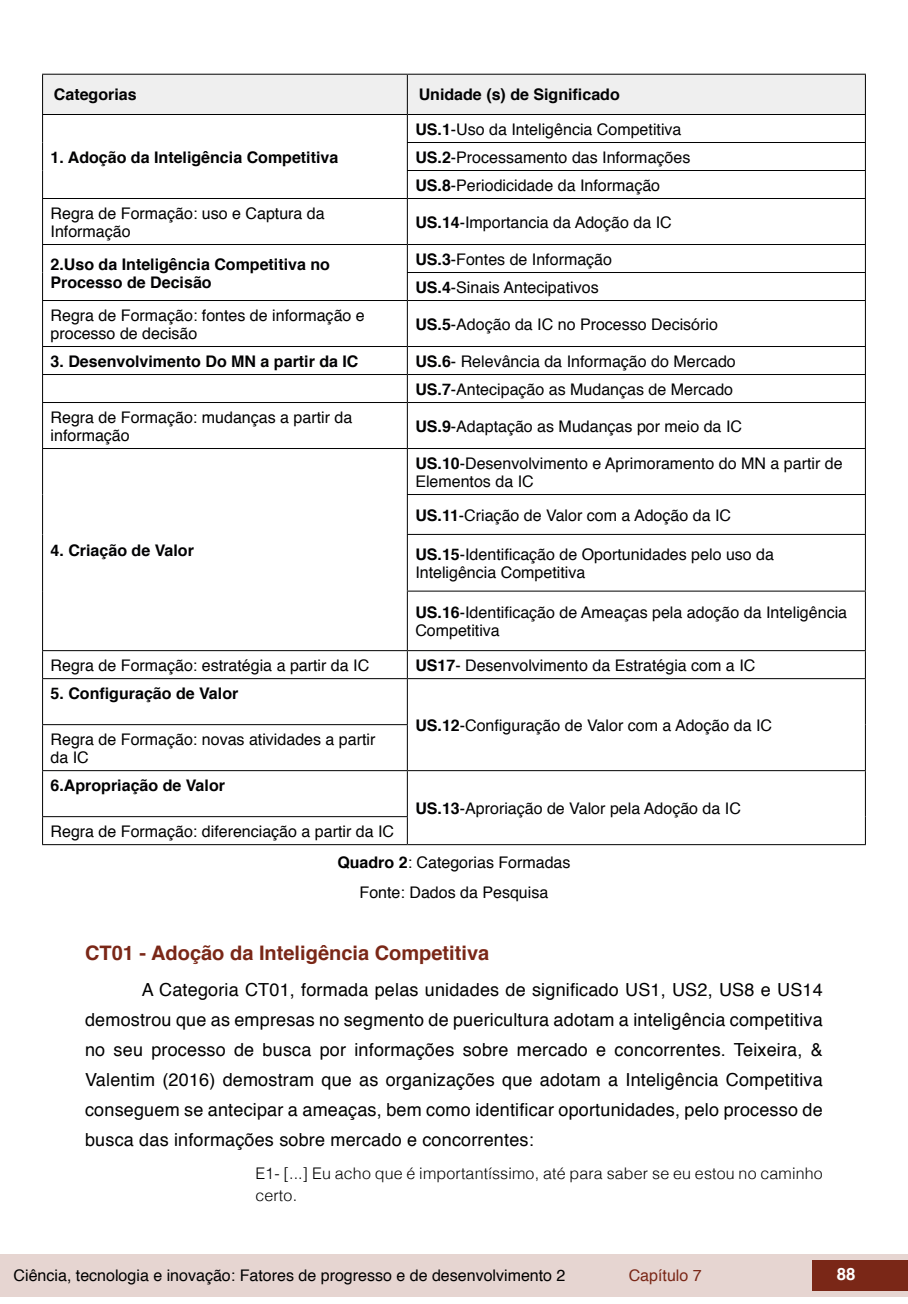
<style>
.page{position:relative;width:908px;height:1304px;background:#fff}
.page>*{position:absolute;margin:0;border:0;box-sizing:border-box;transform-origin:0 0}
.t1{font:700 20px "Helvetica";color:#7a2717}
.t2{font:18px/30px "Helvetica";letter-spacing:.01em;color:#000;text-align:justify}
.t3{font:700 16.8px "Helvetica";color:#fff}
.t4{font:16px/28px "Helvetica";color:#020203}
.t5{font:16px/18px "Helvetica";color:#000}
.t6{font:700 16px/18px "Helvetica";color:#020203}
.t7{font:300 16px/22px "Helvetica";letter-spacing:.01em;color:#000}
.t8{font:16px "Helvetica";color:#7a2717}
.s1{font-weight:700}
</style>
<div class="page">
<div style="left:0;top:1254px;width:906px;height:43px;background:#e6d5d1"></div>
<div style="left:812px;top:1261px;width:95px;height:30px;background:#7a2717"></div>
<svg style="left:42px;top:75px;width:823px;height:123px"></svg>
<hr style="left:42px;top:198px;width:365px;height:1px;background:#000">
<hr style="left:42px;top:199px;width:1px;height:45px;background:#000">
<hr style="left:407px;top:198px;width:458px;height:1px;background:#000">
<hr style="left:406px;top:199px;width:1px;height:45px;background:#000">
<hr style="left:864px;top:199px;width:1px;height:45px;background:#000">
<hr style="left:42px;top:244px;width:365px;height:1px;background:#000">
<svg style="left:42px;top:245px;width:1px;height:55px"></svg>
<hr style="left:407px;top:244px;width:458px;height:1px;background:#000">
<hr style="left:406px;top:272px;width:459px;height:1px;background:#000">
<svg style="left:406px;top:245px;width:1px;height:55px"></svg>
<svg style="left:864px;top:245px;width:1px;height:55px"></svg>
<hr style="left:42px;top:300px;width:365px;height:1px;background:#000">
<hr style="left:42px;top:301px;width:1px;height:45px;background:#000">
<hr style="left:407px;top:300px;width:458px;height:1px;background:#000">
<hr style="left:406px;top:301px;width:1px;height:45px;background:#000">
<hr style="left:864px;top:301px;width:1px;height:45px;background:#000">
<hr style="left:42px;top:346px;width:365px;height:1px;background:#000">
<hr style="left:407px;top:346px;width:458px;height:1px;background:#000">
<hr style="left:42px;top:374px;width:365px;height:1px;background:#000">
<svg style="left:42px;top:347px;width:1px;height:55px"></svg>
<hr style="left:407px;top:374px;width:458px;height:1px;background:#000">
<svg style="left:406px;top:347px;width:1px;height:55px"></svg>
<svg style="left:864px;top:347px;width:1px;height:55px"></svg>
<hr style="left:42px;top:402px;width:365px;height:1px;background:#000">
<hr style="left:42px;top:403px;width:1px;height:45px;background:#000">
<hr style="left:407px;top:402px;width:458px;height:1px;background:#000">
<hr style="left:406px;top:403px;width:1px;height:45px;background:#000">
<hr style="left:864px;top:403px;width:1px;height:45px;background:#000">
<hr style="left:42px;top:448px;width:365px;height:1px;background:#000">
<hr style="left:42px;top:449px;width:1px;height:46px;background:#000">
<hr style="left:42px;top:495px;width:1px;height:39px;background:#000">
<hr style="left:42px;top:534px;width:1px;height:57px;background:#000">
<hr style="left:42px;top:591px;width:1px;height:59px;background:#000">
<hr style="left:407px;top:448px;width:458px;height:1px;background:#000">
<hr style="left:406px;top:449px;width:1px;height:45px;background:#000">
<hr style="left:864px;top:449px;width:1px;height:45px;background:#000">
<hr style="left:406px;top:494px;width:459px;height:1px;background:#000">
<hr style="left:406px;top:495px;width:1px;height:39px;background:#000">
<hr style="left:864px;top:495px;width:1px;height:39px;background:#000">
<hr style="left:406px;top:534px;width:459px;height:1px;background:#000">
<hr style="left:406px;top:535px;width:1px;height:56px;background:#000">
<hr style="left:864px;top:535px;width:1px;height:56px;background:#000">
<hr style="left:406px;top:591px;width:459px;height:1px;background:#000">
<hr style="left:406px;top:592px;width:1px;height:58px;background:#000">
<hr style="left:864px;top:592px;width:1px;height:58px;background:#000">
<hr style="left:42px;top:650px;width:365px;height:1px;background:#000">
<svg style="left:42px;top:651px;width:1px;height:27px"></svg>
<hr style="left:407px;top:650px;width:458px;height:1px;background:#000">
<svg style="left:406px;top:651px;width:1px;height:27px"></svg>
<svg style="left:864px;top:651px;width:1px;height:27px"></svg>
<hr style="left:42px;top:678px;width:365px;height:1px;background:#000">
<hr style="left:42px;top:679px;width:1px;height:45px;background:#000">
<hr style="left:407px;top:678px;width:458px;height:1px;background:#000">
<hr style="left:406px;top:679px;width:1px;height:45px;background:#000">
<hr style="left:864px;top:679px;width:1px;height:46px;background:#000">
<hr style="left:864px;top:725px;width:1px;height:45px;background:#000">
<hr style="left:42px;top:724px;width:365px;height:1px;background:#000">
<hr style="left:42px;top:725px;width:1px;height:45px;background:#000">
<hr style="left:406px;top:725px;width:1px;height:45px;background:#000">
<hr style="left:42px;top:770px;width:365px;height:1px;background:#000">
<hr style="left:42px;top:771px;width:1px;height:45px;background:#000">
<hr style="left:407px;top:770px;width:458px;height:1px;background:#000">
<hr style="left:406px;top:771px;width:1px;height:45px;background:#000">
<hr style="left:864px;top:771px;width:1px;height:46px;background:#000">
<svg style="left:864px;top:817px;width:1px;height:27px"></svg>
<hr style="left:407px;top:844px;width:458px;height:1px;background:#000">
<hr style="left:42px;top:816px;width:365px;height:1px;background:#000">
<svg style="left:42px;top:817px;width:1px;height:27px"></svg>
<svg style="left:406px;top:817px;width:1px;height:27px"></svg>
<hr style="left:42px;top:844px;width:365px;height:1px;background:#000">
<hr style="left:42px;top:74px;width:365px;height:1px;background:#000">
<hr style="left:42px;top:75px;width:1px;height:39px;background:#000">
<hr style="left:407px;top:74px;width:458px;height:1px;background:#000">
<hr style="left:864px;top:75px;width:1px;height:39px;background:#000">
<hr style="left:42px;top:114px;width:365px;height:1px;background:#000">
<hr style="left:407px;top:114px;width:458px;height:1px;background:#000">
<p class="t6" style="left:54px;top:86px;width:84px">Categorias</p>
<p class="t6" style="left:418px;top:86px;width:202px">Unidade (s) de Significado</p>
<p class="t6" style="left:51px;top:148px;width:289px">1. Adoção da Inteligência Competitiva</p>
<p class="t4" style="left:415px;top:115px;width:276px"><span class="s1">US.1</span>-Uso da Inteligência Competitiva<br><span class="s1">US.2</span>-Processamento das Informações<br><span class="s1">US.8</span>-Periodicidade da Informação</p>
<p class="t5" style="left:51px;top:204px;width:275px">Regra de Formação: uso e Captura da<br>Informação</p>
<p class="t4" style="left:415px;top:208px;width:258px"><span class="s1">US.14</span>-Importancia da Adoção da IC</p>
<p class="t6" style="left:51px;top:255px;width:281px">2.Uso da Inteligência Competitiva no<br>Processo de Decisão</p>
<p class="t4" style="left:415px;top:245px;width:198px"><span class="s1">US.3</span>-Fontes de Informação<br><span class="s1">US.4</span>-Sinais Antecipativos</p>
<p class="t5" style="left:51px;top:306px;width:315px">Regra de Formação: fontes de informação e processo de decisão</p>
<p class="t4" style="left:415px;top:310px;width:304px"><span class="s1">US.5</span>-Adoção da IC no Processo Decisório</p>
<p class="t6" style="left:51px;top:352px;width:309px">3. Desenvolvimento Do MN a partir da IC</p>
<p class="t4" style="left:415px;top:347px;width:322px"><span class="s1">US.6</span>- Relevância da Informação do Mercado<br><span class="s1">US.7</span>-Antecipação as Mudanças de Mercado</p>
<p class="t5" style="left:51px;top:408px;width:303px">Regra de Formação: mudanças a partir da informação</p>
<p class="t4" style="left:415px;top:412px;width:328px"><span class="s1">US.9</span>-Adaptação as Mudanças por meio da IC</p>
<p class="t6" style="left:51px;top:541px;width:145px">4. Criação de Valor</p>
<p class="t4" style="left:415px;top:454px;width:428px;line-height:18px"><span class="s1">US.10</span>-Desenvolvimento e Aprimoramento do MN a partir de<br>Elementos da IC</p>
<p class="t4" style="left:415px;top:501px;width:317px"><span class="s1">US.11</span>-Criação de Valor com a Adoção da IC</p>
<p class="t4" style="left:415px;top:546px;width:360px;line-height:18px"><span class="s1">US.15</span>-Identificação de Oportunidades pelo uso da<br>Inteligência Competitiva</p>
<p class="t4" style="left:415px;top:604px;width:433px;line-height:18px"><span class="s1">US.16</span>-Identificação de Ameaças pela adoção da Inteligência<br>Competitiva</p>
<p class="t5" style="left:51px;top:657px;width:320px">Regra de Formação: estratégia a partir da IC</p>
<p class="t4" style="left:415px;top:652px;width:341px"><span class="s1">US17</span>- Desenvolvimento da Estratégia com a IC</p>
<p class="t6" style="left:51px;top:684px;width:189px">5. Configuração de Valor</p>
<p class="t4" style="left:415px;top:712px;width:358px"><span class="s1">US.12</span>-Configuração de Valor com a Adoção da IC</p>
<p class="t5" style="left:51px;top:731px;width:326px">Regra de Formação: novas atividades a partir da IC</p>
<p class="t6" style="left:51px;top:776px;width:176px">6.Apropriação de Valor</p>
<p class="t4" style="left:415px;top:795px;width:327px"><span class="s1">US.13</span>-Aproriação de Valor pela Adoção da IC</p>
<p class="t5" style="left:51px;top:823px;width:345px">Regra de Formação: diferenciação a partir da IC</p>
<p class="t5" style="left:337px;top:854px;width:234px"><span class="s1">Quadro 2</span>: Categorias Formadas</p>
<p class="t5" style="left:359px;top:884px;width:190px">Fonte: Dados da Pesquisa</p>
<p class="t1" style="left:85px;top:937px;width:405px">CT01 - Adoção da Inteligência Competitiva</p>
<p class="t2" style="left:85px;top:975px;width:738px;text-indent:57px">A Categoria CT01, formada pelas unidades de significado US1, US2, US8 e US14 demostrou que as empresas no segmento de puericultura adotam a inteligência competitiva no seu processo de busca por informações sobre mercado e concorrentes. Teixeira, &amp; Valentim (2016) demostram que as organizações que adotam a Inteligência Competitiva conseguem se antecipar a ameaças, bem como identificar oportunidades, pelo processo de busca das informações sobre mercado e concorrentes:</p>
<p class="t7" style="left:255px;top:1161px;width:568px">E1- [...] Eu acho que é importantíssimo, até para saber se eu estou no caminho certo.</p>
<p class="t5" style="left:14px;top:1267px;width:553px">Ciência, tecnologia e inovação: Fatores de progresso e de desenvolvimento 2</p>
<p class="t8" style="left:628px;top:1263px;width:74px">Capítulo 7</p>
<p class="t3" style="left:836px;top:1261px;width:20px">88</p>
</div>
